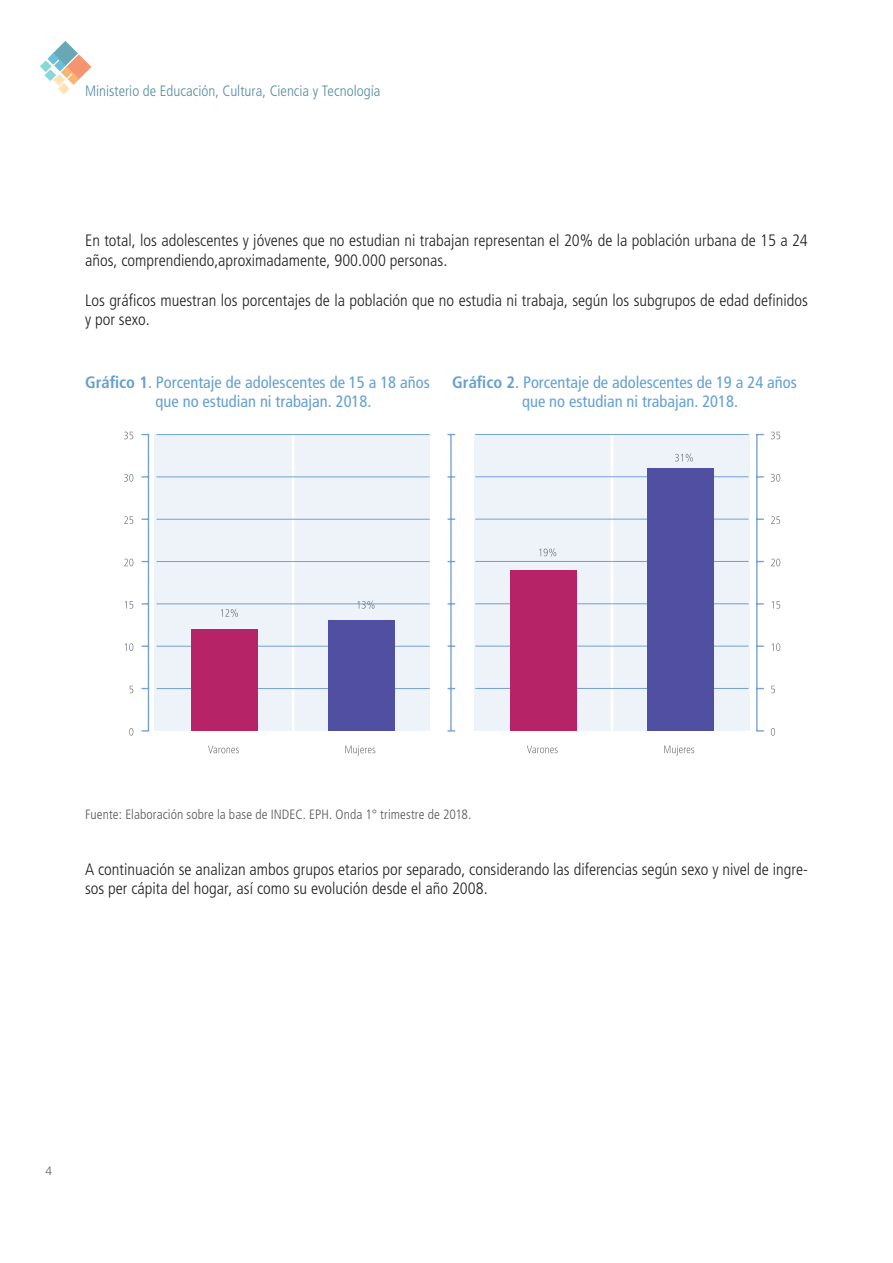
<style>
.page{position:relative;width:893px;height:1263px;background:#fff}
.page>*{position:absolute;margin:0;border:0;box-sizing:border-box;transform-origin:0 0}
.texto_gral{font:300 condensed 16.5px/19.8px "Frutiger";color:#231f20}
.FUENTES-GRAF-TABLAS{font:condensed 16.5px/19.8px "Frutiger";color:#65a0d3}
.t1{font:300 condensed 15px "Frutiger";color:#588da3}
.FUENTES-GRAF-TABLAS-2{font:300 condensed 13.5px "Frutiger";letter-spacing:.005em;color:#57585a}
.t2{font:300 12px "Frutiger";color:#636366}
.s1{font-weight:700}
</style>
<div class="page">
<svg style="left:40px;top:41px;width:51px;height:54px"></svg>
<div style="left:474px;top:434px;width:275px;height:297px;background:#edf3f8"></div>
<div style="left:155px;top:434px;width:275px;height:297px;background:#edf3f8"></div>
<hr style="left:292px;top:434px;width:2px;height:297px;background:#fff">
<svg style="left:129px;top:728px;width:4px;height:8px"></svg>
<svg style="left:130px;top:686px;width:3px;height:7px"></svg>
<svg style="left:125px;top:643px;width:8px;height:8px"></svg>
<svg style="left:125px;top:601px;width:8px;height:8px"></svg>
<svg style="left:124px;top:559px;width:9px;height:7px"></svg>
<svg style="left:124px;top:516px;width:9px;height:8px"></svg>
<svg style="left:124px;top:474px;width:9px;height:8px"></svg>
<svg style="left:124px;top:432px;width:9px;height:7px"></svg>
<hr style="left:157px;top:688px;width:273px;height:1px;background:#75a1d1">
<hr style="left:157px;top:646px;width:273px;height:1px;background:#75a1d1">
<hr style="left:157px;top:604px;width:273px;height:1px;background:#75a1d1">
<hr style="left:157px;top:561px;width:273px;height:1px;background:#75a1d1">
<hr style="left:157px;top:519px;width:273px;height:1px;background:#75a1d1">
<hr style="left:157px;top:477px;width:273px;height:1px;background:#75a1d1">
<hr style="left:157px;top:434px;width:273px;height:1px;background:#75a1d1">
<div style="left:191px;top:629px;width:67px;height:102px;background:#b62467"></div>
<div style="left:328px;top:621px;width:67px;height:110px;background:#514fa1"></div>
<svg style="left:345px;top:745px;width:30px;height:11px"></svg>
<svg style="left:208px;top:746px;width:31px;height:7px"></svg>
<hr style="left:611px;top:434px;width:2px;height:297px;background:#fff">
<hr style="left:475px;top:688px;width:273px;height:1px;background:#75a1d1">
<hr style="left:475px;top:646px;width:273px;height:1px;background:#75a1d1">
<hr style="left:475px;top:603px;width:273px;height:1px;background:#75a1d1">
<hr style="left:475px;top:561px;width:273px;height:1px;background:#75a1d1">
<hr style="left:475px;top:519px;width:273px;height:1px;background:#75a1d1">
<hr style="left:475px;top:476px;width:273px;height:1px;background:#75a1d1">
<hr style="left:475px;top:434px;width:273px;height:1px;background:#75a1d1">
<svg style="left:771px;top:728px;width:4px;height:8px"></svg>
<svg style="left:771px;top:686px;width:4px;height:7px"></svg>
<svg style="left:772px;top:643px;width:8px;height:8px"></svg>
<svg style="left:772px;top:601px;width:8px;height:8px"></svg>
<svg style="left:771px;top:559px;width:9px;height:7px"></svg>
<svg style="left:771px;top:516px;width:9px;height:8px"></svg>
<svg style="left:771px;top:474px;width:9px;height:8px"></svg>
<svg style="left:771px;top:432px;width:9px;height:7px"></svg>
<div style="left:510px;top:570px;width:67px;height:161px;background:#b62467"></div>
<div style="left:647px;top:468px;width:67px;height:263px;background:#514fa1"></div>
<svg style="left:664px;top:745px;width:30px;height:10px"></svg>
<svg style="left:527px;top:745px;width:31px;height:8px"></svg>
<hr style="left:148px;top:434px;width:1px;height:297px;background:#75a1d1">
<svg style="left:141px;top:645px;width:7px;height:2px"></svg>
<svg style="left:141px;top:518px;width:7px;height:2px"></svg>
<svg style="left:141px;top:476px;width:7px;height:2px"></svg>
<hr style="left:756px;top:434px;width:2px;height:297px;background:#75a1d1">
<svg style="left:758px;top:645px;width:6px;height:2px"></svg>
<svg style="left:758px;top:518px;width:6px;height:2px"></svg>
<svg style="left:758px;top:476px;width:6px;height:2px"></svg>
<svg style="left:357px;top:601px;width:18px;height:8px"></svg>
<svg style="left:221px;top:609px;width:17px;height:8px"></svg>
<svg style="left:675px;top:453px;width:18px;height:9px"></svg>
<svg style="left:539px;top:548px;width:17px;height:8px"></svg>
<hr style="left:450px;top:434px;width:2px;height:297px;background:#75a1d1">
<p class="t1" style="left:85px;top:83px;width:297px">Ministerio de Educación, Cultura, Ciencia y Tecnología</p>
<p class="texto_gral" style="left:85px;top:231px;width:724px">En total, los adolescentes y jóvenes que no estudian ni trabajan representan el 20% de la población urbana de 15 a 24 años, comprendiendo,aproximadamente, 900.000 personas.</p>
<p class="texto_gral" style="left:85px;top:290px;width:724px">Los gráficos muestran los porcentajes de la población que no estudia ni trabaja, según los subgrupos de edad definidos y por sexo.</p>
<p class="FUENTES-GRAF-TABLAS" style="left:85px;top:372px;width:346px"><span class="s1">Gráfico 1</span>. Porcentaje de adolescentes de 15 a 18 años</p>
<p class="FUENTES-GRAF-TABLAS" style="left:156px;top:392px;width:217px">que no estudian ni trabajan. 2018.</p>
<p class="FUENTES-GRAF-TABLAS" style="left:522px;top:372px;width:276px;text-indent:-70px"><span class="s1">Gráfico 2</span>. Porcentaje de adolescentes de 19 a 24 años que no estudian ni trabajan. 2018.</p>
<p class="FUENTES-GRAF-TABLAS-2" style="left:85px;top:806px;width:388px">Fuente: Elaboración sobre la base de INDEC. EPH. Onda 1° trimestre de 2018.</p>
<p class="texto_gral" style="left:85px;top:859px;width:724px">A continuación se analizan ambos grupos etarios por separado, considerando las diferencias según sexo y nivel de ingre&shy;sos per cápita del hogar, así como su evolución desde el año 2008.</p>
<p class="t2" style="left:45px;top:1163px;width:8px">4</p>
</div>
